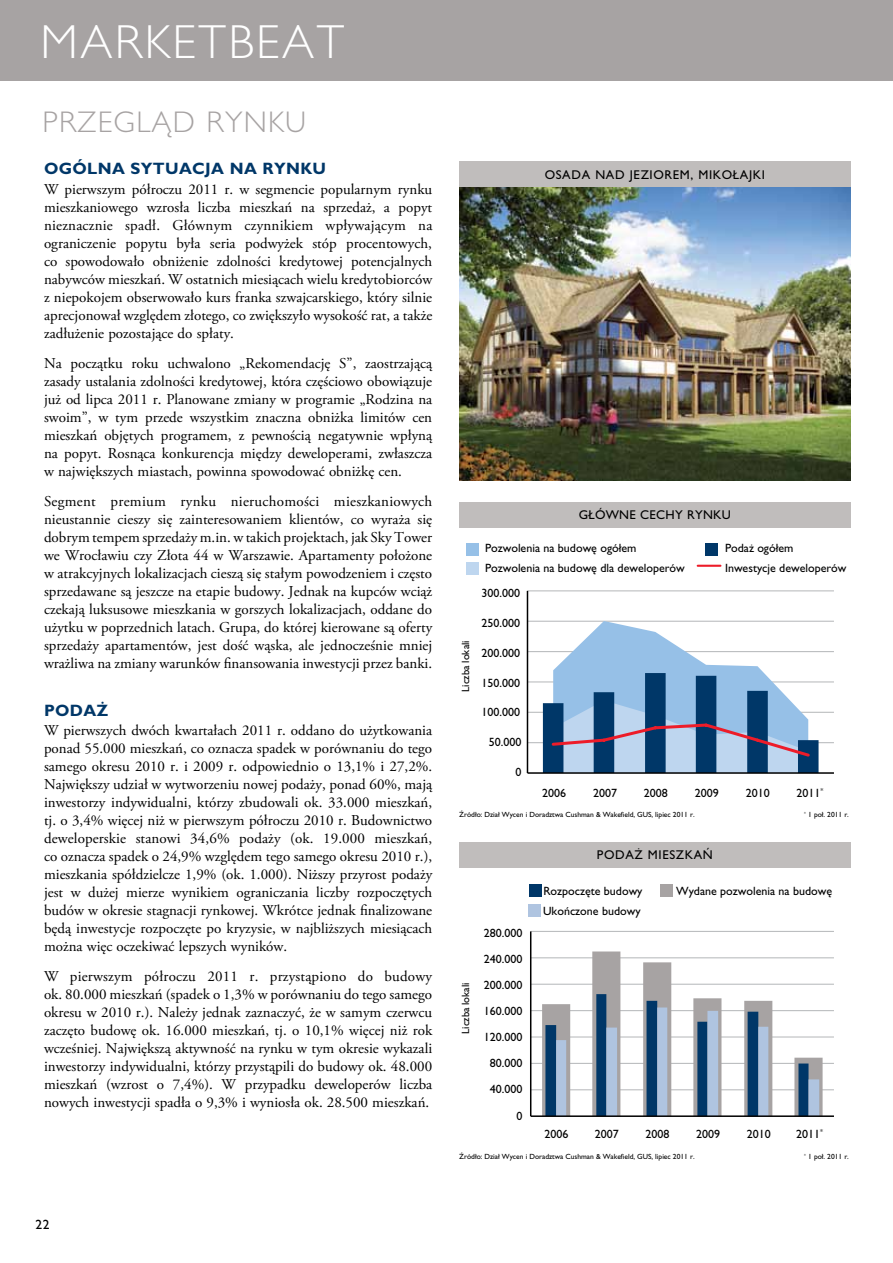
<style>
.page{position:relative;width:893px;height:1263px;background:#fff}
.page>*{position:absolute;margin:0;border:0;box-sizing:border-box;transform-origin:0 0}
.t1{font:300 48px "Gill Sans CE";letter-spacing:.05em;color:#fff}
.t2{font:300 30px "Gill Sans CE";letter-spacing:.04em;color:#a7a3a3}
.t3{font:700 16.5px "Gill Sans CE";letter-spacing:.02em;color:#003768}
.t4{font:15px/18px "Adobe Garamond Pro";color:#000;text-align:justify}
.t5{font:13.5px "Gill Sans CE";color:#000}
.t6{font:12.75px "Gill Sans CE";letter-spacing:.05em;color:#000}
.t7{font:12px "Gill Sans CE";color:#000}
.t8{font:10.5px "Gill Sans";color:#000}
.t9{font:7.5px "Gill Sans CE";color:#000}
</style>
<div class="page">
<hr style="left:698px;top:565px;width:22px;height:2px;background:#ed1c29">
<div style="left:467px;top:543px;width:12px;height:13px;background:#96c0e7"></div>
<div style="left:467px;top:562px;width:12px;height:13px;background:#bed6ef"></div>
<div style="left:705px;top:543px;width:13px;height:13px;background:#003768"></div>
<hr style="left:527px;top:590px;width:307px;height:1px;background:#bcbec0">
<hr style="left:527px;top:621px;width:307px;height:1px;background:#bcbec0">
<hr style="left:527px;top:651px;width:307px;height:1px;background:#bcbec0">
<hr style="left:527px;top:681px;width:307px;height:1px;background:#bcbec0">
<hr style="left:527px;top:712px;width:307px;height:1px;background:#bcbec0">
<hr style="left:527px;top:742px;width:307px;height:1px;background:#bcbec0">
<hr style="left:527px;top:591px;width:1px;height:182px;background:#000">
<svg style="left:543px;top:621px;width:275px;height:151px"></svg>
<hr style="left:527px;top:772px;width:307px;height:2px;background:#000">
<div style="left:459px;top:502px;width:391px;height:25px;background:#c0bdbc"></div>
<hr style="left:531px;top:931px;width:303px;height:1px;background:#bcbec0">
<hr style="left:531px;top:957px;width:303px;height:1px;background:#bcbec0">
<hr style="left:531px;top:984px;width:303px;height:1px;background:#bcbec0">
<hr style="left:531px;top:1010px;width:303px;height:1px;background:#bcbec0">
<hr style="left:531px;top:1036px;width:303px;height:1px;background:#bcbec0">
<hr style="left:531px;top:1063px;width:303px;height:1px;background:#bcbec0">
<hr style="left:531px;top:1089px;width:303px;height:1px;background:#bcbec0">
<hr style="left:530px;top:931px;width:1px;height:185px;background:#000">
<div style="left:528px;top:904px;width:13px;height:13px;background:#afc4e0"></div>
<div style="left:660px;top:884px;width:13px;height:13px;background:#a7a3a3"></div>
<div style="left:529px;top:884px;width:12px;height:13px;background:#003768"></div>
<svg style="left:542px;top:951px;width:281px;height:164px"></svg>
<svg style="left:545px;top:994px;width:274px;height:121px"></svg>
<hr style="left:531px;top:1115px;width:303px;height:2px;background:#000">
<div style="left:459px;top:842px;width:391px;height:26px;background:#c0bdbc"></div>
<img style="left:459px;top:187px;width:391px;height:293px">
<div style="left:459px;top:162px;width:391px;height:25px;background:#c0bdbc"></div>
<div style="left:0;top:0;width:893px;height:81px;background:#a7a3a3"></div>
<h1 class="t1" style="left:40px;top:15px;width:305px">MARKETBEAT</h1>
<h2 class="t2" style="left:43px;top:105px;width:265px">PRZEGLĄD RYNKU</h2>
<p class="t3" style="left:44px;top:159px;width:15px">OGÓLNA</p>
<p class="t3" style="left:131px;top:159px;width:197px">sytuacja na rynku</p>
<p class="t4" style="left:44px;top:181px;width:390px">W pierwszym półroczu 2011 r. w segmencie popularnym rynku mieszkaniowego wzrosła liczba mieszkań na sprzedaż, a popyt nieznacznie spadł. Głównym czynnikiem wpływającym na ograniczenie popytu była seria podwyżek stóp procentowych, co spowodowało obniżenie zdolności kredytowej potencjalnych nabywców mieszkań. W ostatnich miesiącach wielu kredytobiorców z niepokojem obserwowało kurs franka szwajcarskiego, który silnie aprecjonował względem złotego, co zwiększyło wysokość rat, a także zadłużenie pozostające do spłaty.</p>
<p class="t4" style="left:44px;top:355px;width:390px">Na początku roku uchwalono „Rekomendację S”, zaostrzającą zasady ustalania zdolności kredytowej, która częściowo obowiązuje już od lipca 2011 r. Planowane zmiany w programie „Rodzina na swoim”, w tym przede wszystkim znaczna obniżka limitów cen mieszkań objętych programem, z pewnością negatywnie wpłyną na popyt. Rosnąca konkurencja między deweloperami, zwłaszcza w największych miastach, powinna spowodować obniżkę cen.</p>
<p class="t4" style="left:44px;top:492px;width:390px">Segment premium rynku nieruchomości mieszkaniowych nieustannie cieszy się zainteresowaniem klientów, co wyraża się dobrym tempem sprzedaży m.in. w takich projektach, jak Sky Tower we Wrocławiu czy Złota 44 w Warszawie. Apartamenty położone w atrakcyjnych lokalizacjach cieszą się stałym powodzeniem i często sprzedawane są jeszcze na etapie budowy. Jednak na kupców wciąż czekają luksusowe mieszkania w gorszych lokalizacjach, oddane do użytku w poprzednich latach. Grupa, do której kierowane są oferty sprzedaży apartamentów, jest dość wąska, ale jednocześnie mniej wrażliwa na zmiany warunków finansowania inwestycji przez banki.</p>
<p class="t3" style="left:44px;top:701px;width:26px">PODA</p>
<p class="t3" style="left:97px;top:701px;width:13px">Ż</p>
<p class="t4" style="left:44px;top:722px;width:390px">W pierwszych dwóch kwartałach 2011 r. oddano do użytkowania ponad 55.000 mieszkań, co oznacza spadek w porównaniu do tego samego okresu 2010 r. i 2009 r. odpowiednio o 13,1% i 27,2%.<br>Największy udział w wytworzeniu nowej podaży, ponad 60%, mają inwestorzy indywidualni, którzy zbudowali ok. 33.000 mieszkań, tj. o 3,4% więcej niż w pierwszym półroczu 2010 r. Budownictwo deweloperskie stanowi 34,6% podaży (ok. 19.000 mieszkań, co oznacza spadek o 24,9% względem tego samego okresu 2010 r.), mieszkania spółdzielcze 1,9% (ok. 1.000). Niższy przyrost podaży jest w dużej mierze wynikiem ograniczania liczby rozpoczętych budów w okresie stagnacji rynkowej. Wkrótce jednak finalizowane będą inwestycje rozpoczęte po kryzysie, w najbliższych miesiącach można więc oczekiwać lepszych wyników.</p>
<p class="t4" style="left:44px;top:968px;width:390px">W pierwszym półroczu 2011 r. przystąpiono do budowy ok. 80.000 mieszkań (spadek o 1,3% w porównaniu do tego samego okresu w 2010 r.). Należy jednak zaznaczyć, że w samym czerwcu zaczęto budowę ok. 16.000 mieszkań, tj. o 10,1% więcej niż rok wcześniej. Największą aktywność na rynku w tym okresie wykazali inwestorzy indywidualni, którzy przystąpili do budowy ok. 48.000 mieszkań (wzrost o 7,4%). W przypadku deweloperów liczba nowych inwestycji spadła o 9,3% i wyniosła ok. 28.500 mieszkań.</p>
<p class="t5" style="left:35px;top:1217px;width:16px">22</p>
<p class="t6" style="left:545px;top:167px;width:222px">Osada nad Jeziorem, Mikołajki</p>
<p class="t6" style="left:579px;top:507px;width:38px">GŁÓWNE</p>
<p class="t6" style="left:640px;top:507px;width:10px">CECHY</p>
<p class="t6" style="left:687px;top:507px;width:43px">Rynku</p>
<p class="t7" style="left:485px;top:541px;width:153px">Pozwolenia na budowę ogółem</p>
<p class="t7" style="left:725px;top:541px;width:70px">Podaż ogółem</p>
<p class="t7" style="left:485px;top:561px;width:201px">Pozwolenia na budowę dla deweloperów</p>
<p class="t7" style="left:725px;top:561px;width:123px">Inwestycje deweloperów</p>
<p class="t7" style="left:481px;top:586px;width:40px">300.000</p>
<p class="t8" style="left:460px;top:692px;width:53px;rotate:-90deg">Liczba lokali</p>
<p class="t7" style="left:481px;top:616px;width:40px">250.000</p>
<p class="t7" style="left:481px;top:646px;width:40px">200.000</p>
<p class="t7" style="left:481px;top:676px;width:40px">150.000</p>
<p class="t7" style="left:481px;top:705px;width:40px">100.000</p>
<p class="t7" style="left:489px;top:735px;width:34px">50.000</p>
<p class="t7" style="left:515px;top:765px;width:7px">0</p>
<p class="t7" style="left:542px;top:786px;width:25px">2006</p>
<p class="t7" style="left:593px;top:786px;width:25px">2007</p>
<p class="t7" style="left:644px;top:786px;width:25px">2008</p>
<p class="t7" style="left:695px;top:786px;width:25px">2009</p>
<p class="t7" style="left:746px;top:786px;width:25px">2010</p>
<p class="t7" style="left:797px;top:786px;width:28px">2011<sup>*</sup></p>
<p class="t9" style="left:459px;top:810px;width:237px">Źródło: Dział Wycen i Doradztwa Cushman &amp; Wakefield, GUS, lipiec 2011 r.</p>
<p class="t6" style="left:597px;top:848px;width:117px">podaż mieszkań</p>
<p class="t9" style="left:804px;top:810px;width:46px"><sup>*</sup> 1 poł. 2011 r.</p>
<p class="t8" style="left:460px;top:1034px;width:53px;rotate:-90deg">Liczba lokali</p>
<p class="t7" style="left:484px;top:926px;width:40px">280.000</p>
<p class="t7" style="left:484px;top:952px;width:40px">240.000</p>
<p class="t7" style="left:484px;top:978px;width:40px">200.000</p>
<p class="t7" style="left:484px;top:1004px;width:40px">160.000</p>
<p class="t7" style="left:484px;top:1030px;width:40px">120.000</p>
<p class="t7" style="left:490px;top:1056px;width:34px">80.000</p>
<p class="t7" style="left:490px;top:1082px;width:34px">40.000</p>
<p class="t7" style="left:516px;top:1108px;width:7px">0</p>
<p class="t7" style="left:543px;top:884px;width:101px">Rozpoczęte budowy</p>
<p class="t7" style="left:676px;top:884px;width:158px">Wydane pozwolenia na budowę</p>
<p class="t7" style="left:543px;top:904px;width:99px">Ukończone budowy</p>
<p class="t7" style="left:544px;top:1127px;width:25px">2006</p>
<p class="t7" style="left:595px;top:1127px;width:25px">2007</p>
<p class="t7" style="left:646px;top:1127px;width:25px">2008</p>
<p class="t7" style="left:696px;top:1127px;width:25px">2009</p>
<p class="t7" style="left:747px;top:1127px;width:25px">2010</p>
<p class="t7" style="left:796px;top:1127px;width:28px">2011<sup>*</sup></p>
<p class="t9" style="left:804px;top:1152px;width:46px"><sup>*</sup> 1 poł. 2011 r.</p>
<p class="t9" style="left:459px;top:1152px;width:237px">Źródło: Dział Wycen i Doradztwa Cushman &amp; Wakefield, GUS, lipiec 2011 r.</p>
</div>
